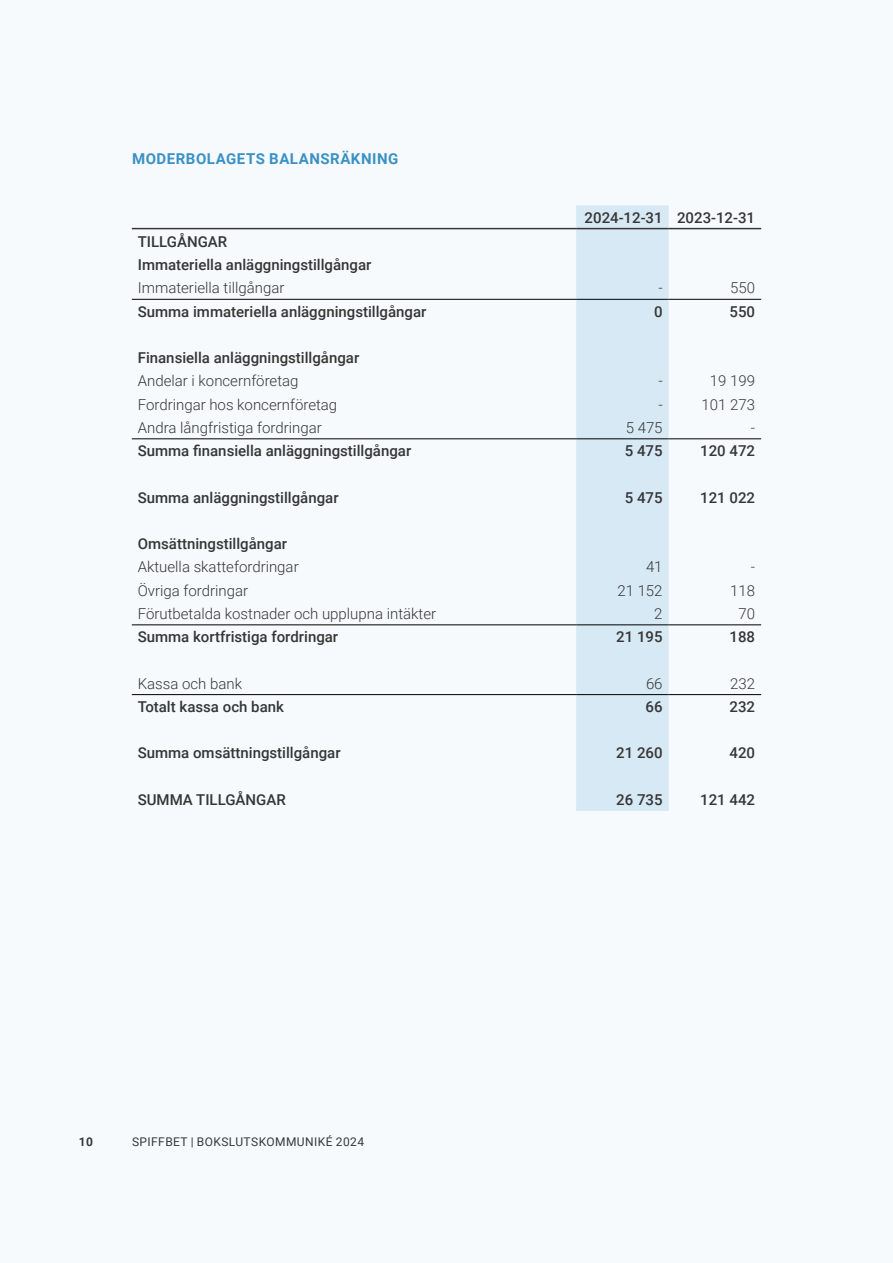
<style>
.page{position:relative;width:893px;height:1263px;background:#f7fafc}
.page>*{position:absolute;margin:0;border:0;box-sizing:border-box;transform-origin:0 0}
.t1{font:500 15px/23.2px "Roboto";color:#363636}
.t2{font:300 15px "Roboto";color:#363636}
.t3{font:700 15px "Roboto";letter-spacing:.035em;color:#3991c6}
.t4{font:12px "Roboto";letter-spacing:.035em;color:#363636}
.t5{font:700 12px "Roboto";color:#363636}
</style>
<div class="page">
<div style="left:576px;top:205px;width:93px;height:606px;background:#d7e9f4"></div>
<hr style="left:132px;top:438px;width:444px;height:1px;background:#000">
<hr style="left:576px;top:438px;width:93px;height:1px;background:#000">
<hr style="left:669px;top:438px;width:92px;height:1px;background:#000">
<hr style="left:132px;top:228px;width:444px;height:1px;background:#363636">
<hr style="left:576px;top:228px;width:93px;height:1px;background:#363636">
<hr style="left:669px;top:228px;width:92px;height:1px;background:#363636">
<hr style="left:132px;top:299px;width:444px;height:1px;background:#000">
<hr style="left:576px;top:299px;width:93px;height:1px;background:#000">
<hr style="left:669px;top:299px;width:92px;height:1px;background:#000">
<hr style="left:132px;top:624px;width:444px;height:1px;background:#000">
<hr style="left:576px;top:624px;width:93px;height:1px;background:#000">
<hr style="left:669px;top:624px;width:92px;height:1px;background:#000">
<hr style="left:132px;top:694px;width:444px;height:1px;background:#000">
<hr style="left:576px;top:694px;width:93px;height:1px;background:#000">
<hr style="left:669px;top:694px;width:92px;height:1px;background:#000">
<p class="t3" style="left:132px;top:148px;width:268px">MODERBOLAGETS BALANSRÄKNING</p>
<p class="t1" style="left:585px;top:205px;width:172px">2024-12-31 2023-12-31</p>
<p class="t1" style="left:138px;top:229px;width:235px">TILLGÅNGAR<br>Immateriella anläggningstillgångar</p>
<p class="t2" style="left:138px;top:277px;width:148px">Immateriella tillgångar</p>
<p class="t2" style="left:658px;top:277px;width:6px">-</p>
<p class="t2" style="left:730px;top:277px;width:26px">550</p>
<p class="t1" style="left:138px;top:299px;width:290px">Summa immateriella anläggningstillgångar</p>
<p class="t1" style="left:654px;top:299px;width:10px">0</p>
<p class="t1" style="left:730px;top:299px;width:27px">550</p>
<p class="t1" style="left:138px;top:345px;width:223px">Finansiella anläggningstillgångar</p>
<p class="t2" style="left:138px;top:370px;width:162px">Andelar i koncernföretag</p>
<p class="t2" style="left:658px;top:370px;width:6px">-</p>
<p class="t2" style="left:710px;top:370px;width:47px">19 199</p>
<p class="t2" style="left:138px;top:394px;width:201px">Fordringar hos koncernföretag</p>
<p class="t2" style="left:658px;top:394px;width:6px">-</p>
<p class="t2" style="left:702px;top:394px;width:55px">101 273</p>
<p class="t2" style="left:138px;top:417px;width:186px">Andra långfristiga fordringar</p>
<p class="t2" style="left:626px;top:417px;width:38px">5 475</p>
<p class="t2" style="left:751px;top:417px;width:6px">-</p>
<p class="t1" style="left:138px;top:438px;width:275px">Summa finansiella anläggningstillgångar</p>
<p class="t1" style="left:625px;top:438px;width:39px">5 475</p>
<p class="t1" style="left:700px;top:438px;width:56px">120 472</p>
<p class="t1" style="left:138px;top:485px;width:202px">Summa anläggningstillgångar</p>
<p class="t1" style="left:625px;top:485px;width:39px">5 475</p>
<p class="t1" style="left:700px;top:485px;width:56px">121 022</p>
<p class="t1" style="left:138px;top:531px;width:151px">Omsättningstillgångar</p>
<p class="t2" style="left:138px;top:556px;width:162px">Aktuella skattefordringar</p>
<p class="t2" style="left:646px;top:556px;width:18px">41</p>
<p class="t2" style="left:751px;top:556px;width:6px">-</p>
<p class="t2" style="left:138px;top:580px;width:112px">Övriga fordringar</p>
<p class="t2" style="left:617px;top:580px;width:47px">21 152</p>
<p class="t2" style="left:730px;top:580px;width:26px">118</p>
<p class="t2" style="left:138px;top:603px;width:300px">Förutbetalda kostnader och upplupna intäkter</p>
<p class="t2" style="left:654px;top:603px;width:10px">2</p>
<p class="t2" style="left:738px;top:603px;width:18px">70</p>
<p class="t1" style="left:138px;top:624px;width:202px">Summa kortfristiga fordringar</p>
<p class="t1" style="left:616px;top:624px;width:48px">21 195</p>
<p class="t1" style="left:729px;top:624px;width:27px">188</p>
<p class="t2" style="left:138px;top:673px;width:106px">Kassa och bank</p>
<p class="t2" style="left:646px;top:673px;width:18px">66</p>
<p class="t2" style="left:730px;top:673px;width:26px">232</p>
<p class="t1" style="left:138px;top:694px;width:148px">Totalt kassa och bank</p>
<p class="t1" style="left:646px;top:694px;width:19px">66</p>
<p class="t1" style="left:729px;top:694px;width:27px">232</p>
<p class="t1" style="left:138px;top:741px;width:204px">Summa omsättningstillgångar</p>
<p class="t1" style="left:616px;top:741px;width:48px">21 260</p>
<p class="t1" style="left:729px;top:741px;width:27px">420</p>
<p class="t1" style="left:138px;top:787px;width:150px">SUMMA TILLGÅNGAR</p>
<p class="t1" style="left:616px;top:787px;width:48px">26 735</p>
<p class="t1" style="left:700px;top:787px;width:56px">121 442</p>
<p class="t5" style="left:79px;top:1133px;width:16px">10</p>
<p class="t4" style="left:132px;top:1133px;width:234px">SPIFFBET | BOKSLUTSKOMMUNIKÉ 2024</p>
</div>
